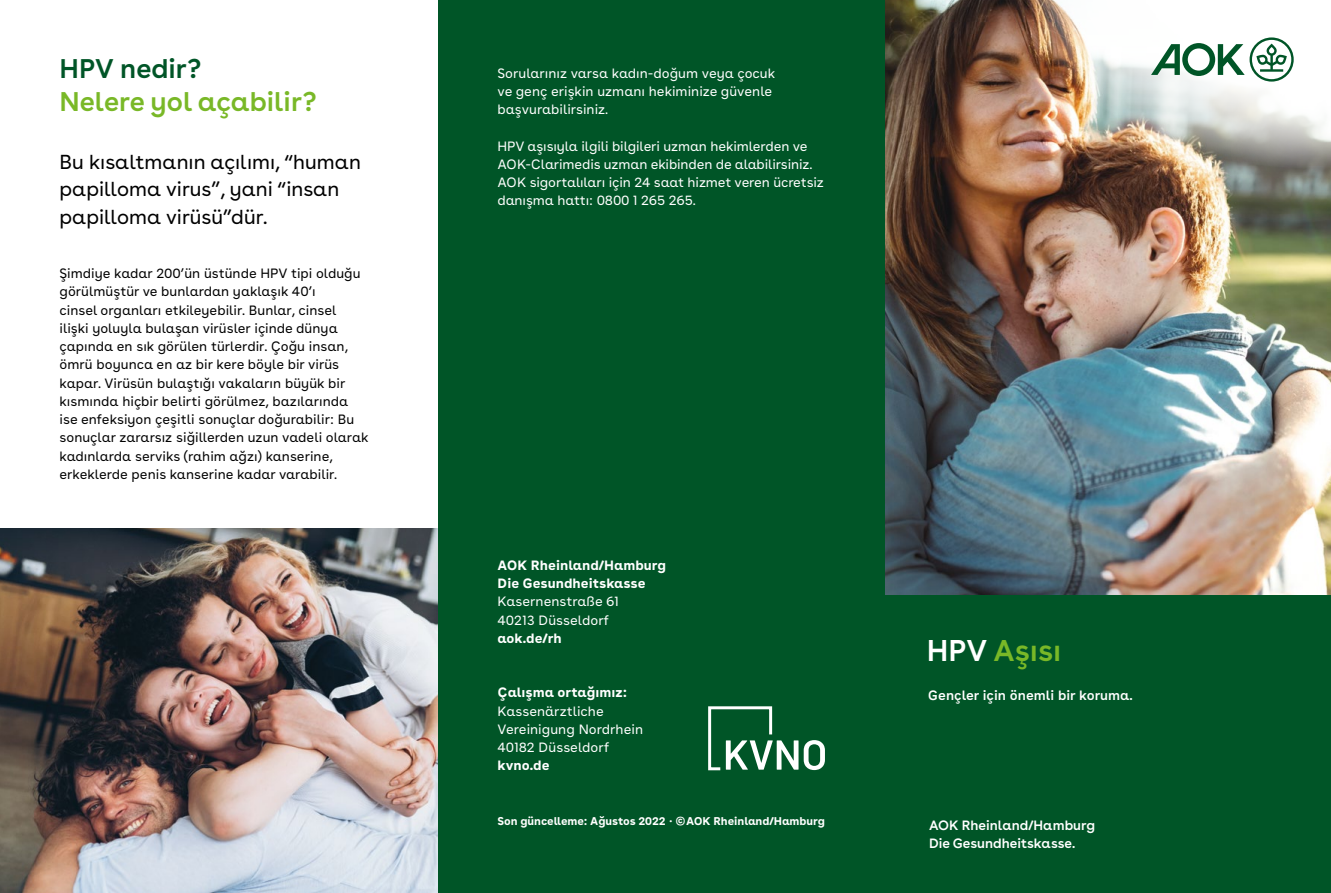
<style>
.page{position:relative;width:1331px;height:893px;background:#fff}
.page>*{position:absolute;margin:0;border:0;box-sizing:border-box;transform-origin:0 0}
.t1{font:600 30px "AOK Buenos Aires";color:#79b827}
.t2{font:600 27px "AOK Buenos Aires";color:#79b827}
.t3{font:600 27px "AOK Buenos Aires";color:#005527}
.t4{font:20.25px/27.3px "AOK Buenos Aires";color:#000}
.t5{font:13.5px/18.3px "AOK Buenos Aires Text";color:#000}
.t6{font:13.5px/18.1px "AOK Buenos Aires Text";letter-spacing:-.01em;color:#fff}
.t7{font:700 13.5px/18.1px "AOK Buenos Aires Text";color:#fff}
.t8{font:600 13.5px/18.3px "AOK Buenos Aires";color:#fff}
.t9{font:600 13.5px "AOK Buenos Aires Text";color:#fff}
.t10{font:700 11.25px "AOK Buenos Aires Text";letter-spacing:-.005em;color:#fff}
.s1{color:#fff}
</style>
<div class="page">
<img style="left:884px;top:0;width:447px;height:595px">
<img style="left:0;top:528px;width:438px;height:365px">
<img style="left:1070px;top:169px;width:261px;height:54px">
<img style="left:1025px;top:0;width:306px;height:169px">
<div style="left:438px;top:0;width:446px;height:893px;background:#005527"></div>
<div style="left:884px;top:595px;width:447px;height:298px;background:#005527"></div>
<svg style="left:708px;top:706px;width:90px;height:64px"></svg>
<svg style="left:804px;top:740px;width:21px;height:30px"></svg>
<svg style="left:1151px;top:37px;width:143px;height:45px"></svg>
<h2 class="t3" style="left:60px;top:46px;width:143px">HPV nedir?</h2>
<h2 class="t2" style="left:60px;top:78px;width:259px">Nelere yol açabilir?</h2>
<h3 class="t4" style="left:60px;top:146px;width:303px">Bu kısaltmanın açılımı, “human papilloma virus”, yani “insan papilloma virüsü”dür.</h3>
<p class="t5" style="left:60px;top:263px;width:310px">Şimdiye kadar 200’ün üstünde HPV tipi olduğu görülmüştür ve bunlardan yaklaşık 40’ı<br>cinsel organları etkileyebilir. Bunlar, cinsel ilişki yoluyla bulaşan virüsler içinde dünya çapında en sık görülen türlerdir. Çoğu insan, ömrü boyunca en az bir kere böyle bir virüs kapar. Virüsün bulaştığı vakaların büyük bir kısmında hiçbir belirti görülmez, bazılarında ise enfeksiyon çeşitli sonuçlar doğurabilir: Bu sonuçlar zararsız siğillerden uzun vadeli olarak kadınlarda serviks (rahim ağzı) kanserine, erkeklerde penis kanserine kadar varabilir.</p>
<p class="t6" style="left:497px;top:63px;width:279px">Sorularınız varsa kadın-doğum veya çocuk ve genç erişkin uzmanı hekiminize güvenle başvurabilirsiniz.</p>
<p class="t6" style="left:497px;top:136px;width:328px">HPV aşısıyla ilgili bilgileri uzman hekimlerden ve AOK-Clarimedis uzman ekibinden de alabilirsiniz.<br>AOK sigortalıları için 24 saat hizmet veren ücretsiz danışma hattı: 0800 1 265 265.</p>
<p class="t7" style="left:497px;top:555px;width:170px">AOK Rheinland/Hamburg<br>Die Gesundheitskasse</p>
<p class="t6" style="left:497px;top:591px;width:123px">Kasernenstraße 61<br>40213 Düsseldorf</p>
<p class="t7" style="left:497px;top:628px;width:66px">aok.de/rh</p>
<p class="t7" style="left:497px;top:682px;width:131px">Çalışma ortağımız:</p>
<p class="t6" style="left:497px;top:701px;width:147px">Kassenärztliche<br>Vereinigung Nordrhein<br>40182 Düsseldorf</p>
<p class="t7" style="left:497px;top:755px;width:54px">kvno.de</p>
<p class="t10" style="left:497px;top:811px;width:329px">Son güncelleme: Ağustos 2022 · ©AOK Rheinland/Hamburg</p>
<h1 class="t1" style="left:927px;top:625px;width:136px"><span class="s1">HPV</span> Aşısı</h1>
<p class="t9" style="left:928px;top:684px;width:206px">Gençler için önemli bir koruma.</p>
<p class="t8" style="left:929px;top:815px;width:167px">AOK Rheinland/Hamburg<br>Die Gesundheitskasse.</p>
</div>
